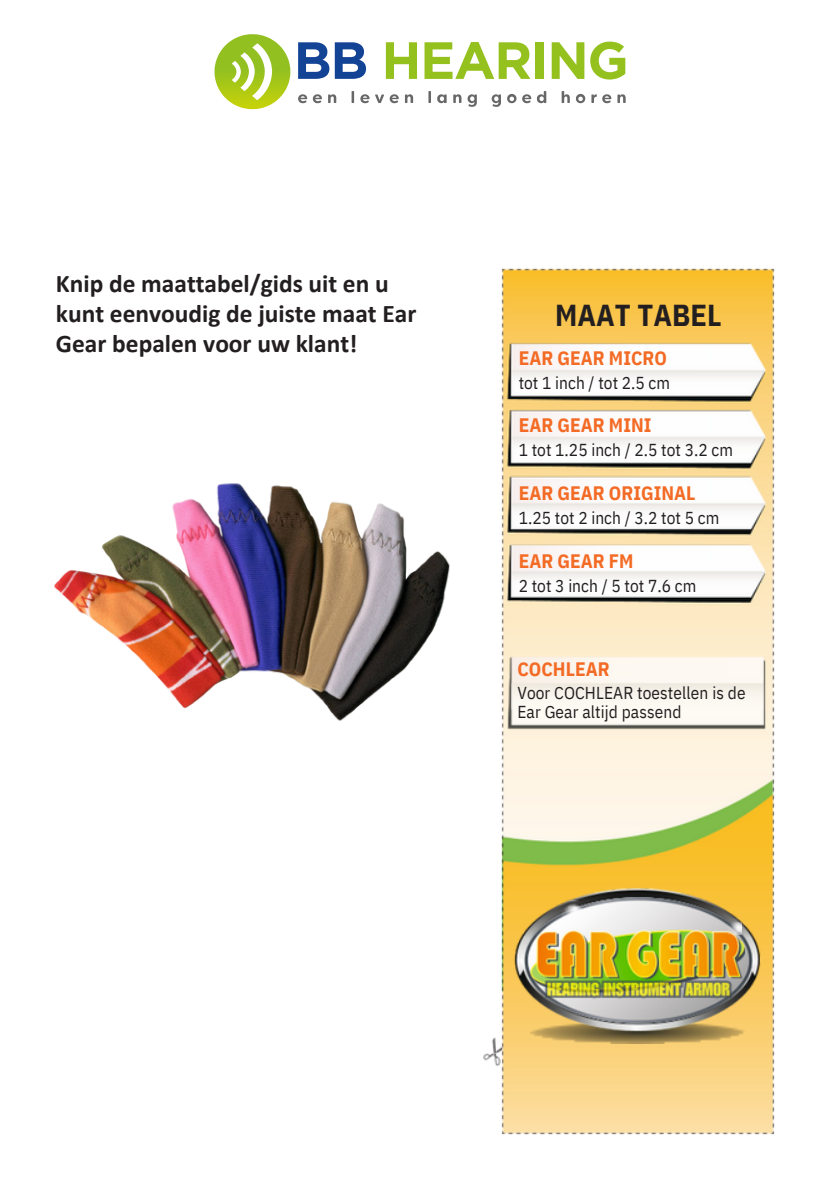
<style>
.page{position:relative;width:839px;height:1191px;background:#fff}
.page>*{position:absolute;margin:0;border:0;box-sizing:border-box;transform-origin:0 0}
.t1{font:700 30.2px "IBM Plex Sans Cond";color:#231f20}
.t2{font:700 25.4px/30.2px "Calibri";color:#231f20}
.t3{font:700 19.4px "IBM Plex Sans Cond";color:#f36b25}
.t4{font:17.2px/19.6px "IBM Plex Sans Cond";letter-spacing:.005em;color:#231f20}
</style>
<div class="page">
<img style="left:483px;top:268px;width:292px;height:867px">
<img style="left:54px;top:483px;width:396px;height:238px">
<svg style="left:298px;top:42px;width:31px;height:37px"></svg>
<svg style="left:335px;top:42px;width:31px;height:37px"></svg>
<svg style="left:386px;top:42px;width:31px;height:37px"></svg>
<svg style="left:424px;top:42px;width:106px;height:37px"></svg>
<div style="left:535px;top:42px;width:9px;height:37px;background:#95c11f"></div>
<svg style="left:551px;top:42px;width:33px;height:37px"></svg>
<svg style="left:590px;top:42px;width:35px;height:38px"></svg>
<svg style="left:214px;top:34px;width:76px;height:75px"></svg>
<svg style="left:298px;top:94px;width:9px;height:9px"></svg>
<svg style="left:313px;top:94px;width:9px;height:9px"></svg>
<svg style="left:328px;top:94px;width:8px;height:9px"></svg>
<svg style="left:351px;top:91px;width:3px;height:12px"></svg>
<svg style="left:360px;top:94px;width:9px;height:9px"></svg>
<svg style="left:375px;top:94px;width:24px;height:9px"></svg>
<svg style="left:405px;top:94px;width:8px;height:9px"></svg>
<svg style="left:428px;top:91px;width:3px;height:12px"></svg>
<svg style="left:437px;top:94px;width:9px;height:9px"></svg>
<svg style="left:453px;top:94px;width:8px;height:9px"></svg>
<svg style="left:467px;top:94px;width:10px;height:13px"></svg>
<svg style="left:491px;top:94px;width:10px;height:13px"></svg>
<svg style="left:507px;top:94px;width:9px;height:9px"></svg>
<svg style="left:522px;top:94px;width:9px;height:9px"></svg>
<svg style="left:537px;top:91px;width:9px;height:12px"></svg>
<svg style="left:561px;top:91px;width:9px;height:12px"></svg>
<svg style="left:576px;top:94px;width:9px;height:9px"></svg>
<svg style="left:591px;top:94px;width:5px;height:9px"></svg>
<svg style="left:602px;top:94px;width:9px;height:9px"></svg>
<svg style="left:617px;top:94px;width:8px;height:9px"></svg>
<p class="t2" style="left:56px;top:271px;width:362px">Knip de maattabel/gids uit en u kunt eenvoudig de juiste maat Ear<br>Gear bepalen voor uw klant!</p>
<p class="t1" style="left:555px;top:295px;width:168px">MAAT TABEL</p>
<p class="t3" style="left:518px;top:345px;width:150px">EAR GEAR MICRO</p>
<p class="t4" style="left:518px;top:372px;width:153px">tot 1 inch / tot 2.5 cm</p>
<p class="t3" style="left:518px;top:413px;width:134px">EAR GEAR MINI</p>
<p class="t4" style="left:518px;top:440px;width:216px">1 tot 1.25 inch / 2.5 tot 3.2 cm</p>
<p class="t3" style="left:518px;top:480px;width:178px">EAR GEAR ORIGINAL</p>
<p class="t4" style="left:518px;top:508px;width:202px">1.25 tot 2 inch / 3.2 tot 5 cm</p>
<p class="t3" style="left:518px;top:548px;width:116px">EAR GEAR FM</p>
<p class="t4" style="left:518px;top:576px;width:179px">2 tot 3 inch / 5 tot 7.6 cm</p>
<p class="t3" style="left:517px;top:656px;width:94px">COCHLEAR</p>
<p class="t4" style="left:517px;top:683px;width:230px">Voor COCHLEAR toestellen is de<br>Ear Gear altijd passend</p>
</div>
